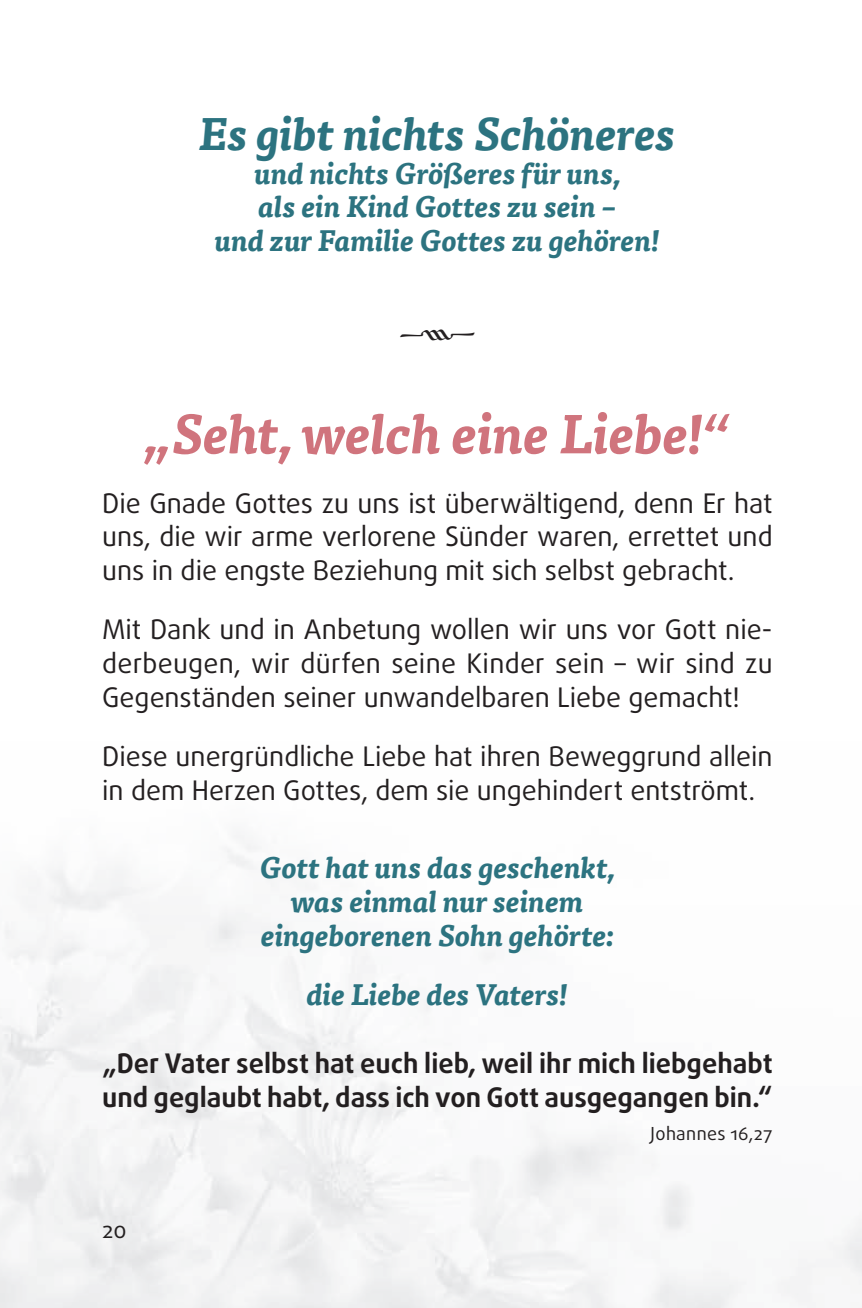
<style>
.page{position:relative;width:862px;height:1308px;background:#fff}
.page>*{position:absolute;margin:0;border:0;box-sizing:border-box;transform-origin:0 0}
.t1{font:italic 700 54px "Tisa Pro";letter-spacing:-.005em;color:#d0747d}
.t2{font:italic 700 45px "Tisa Pro";letter-spacing:-.005em;color:#2c7380}
.t3{font:italic 700 29.25px/33.8px "Tisa Pro";color:#2c7380;text-align:center}
.t4{font:27px/33.8px "Daxline Pro";color:#231f20;text-align:justify}
.t5{font:700 27px/33.8px "Daxline Pro";color:#231f20}
.t6{font:22.5px "Daxline Pro";color:#231f20}
.t7{font:18px "Daxline Pro";letter-spacing:.02em;color:#231f20}
</style>
<div class="page">
<h2 class="t2" style="left:199px;top:97px;width:478px">Es gibt nichts Schöneres</h2>
<p class="t3" style="left:215px;top:155px;width:446px">und nichts Größeres für uns,<br>als ein Kind Gottes zu sein –<br>und zur Familie Gottes zu gehören!</p>
<h1 class="t1" style="left:144px;top:390px;width:587px">„Seht, welch eine Liebe!“</h1>
<p class="t4" style="left:102px;top:486px;width:671px">Die Gnade Gottes zu uns ist überwältigend, denn Er hat uns, die wir arme verlorene Sünder waren, errettet und uns in die engste Beziehung mit sich selbst gebracht.</p>
<p class="t4" style="left:102px;top:613px;width:671px">Mit Dank und in Anbetung wollen wir uns vor Gott nie&shy;derbeugen, wir dürfen seine Kinder sein – wir sind zu Gegenständen seiner unwandelbaren Liebe gemacht!</p>
<p class="t4" style="left:102px;top:740px;width:671px">Diese unergründliche Liebe hat ihren Beweggrund allein in dem Herzen Gottes, dem sie ungehindert entströmt.</p>
<p class="t3" style="left:260px;top:849px;width:356px">Gott hat uns das geschenkt, was einmal nur seinem eingeborenen Sohn gehörte:</p>
<p class="t3" style="left:306px;top:976px;width:262px">die Liebe des Vaters!</p>
<p class="t5" style="left:102px;top:1046px;width:671px">„Der Vater selbst hat euch lieb, weil ihr mich liebgehabt und geglaubt habt, dass ich von Gott ausgegangen bin.“</p>
<p class="t7" style="left:650px;top:1121px;width:123px">Johannes 16,27</p>
<p class="t6" style="left:102px;top:1214px;width:26px">20</p>
</div>
